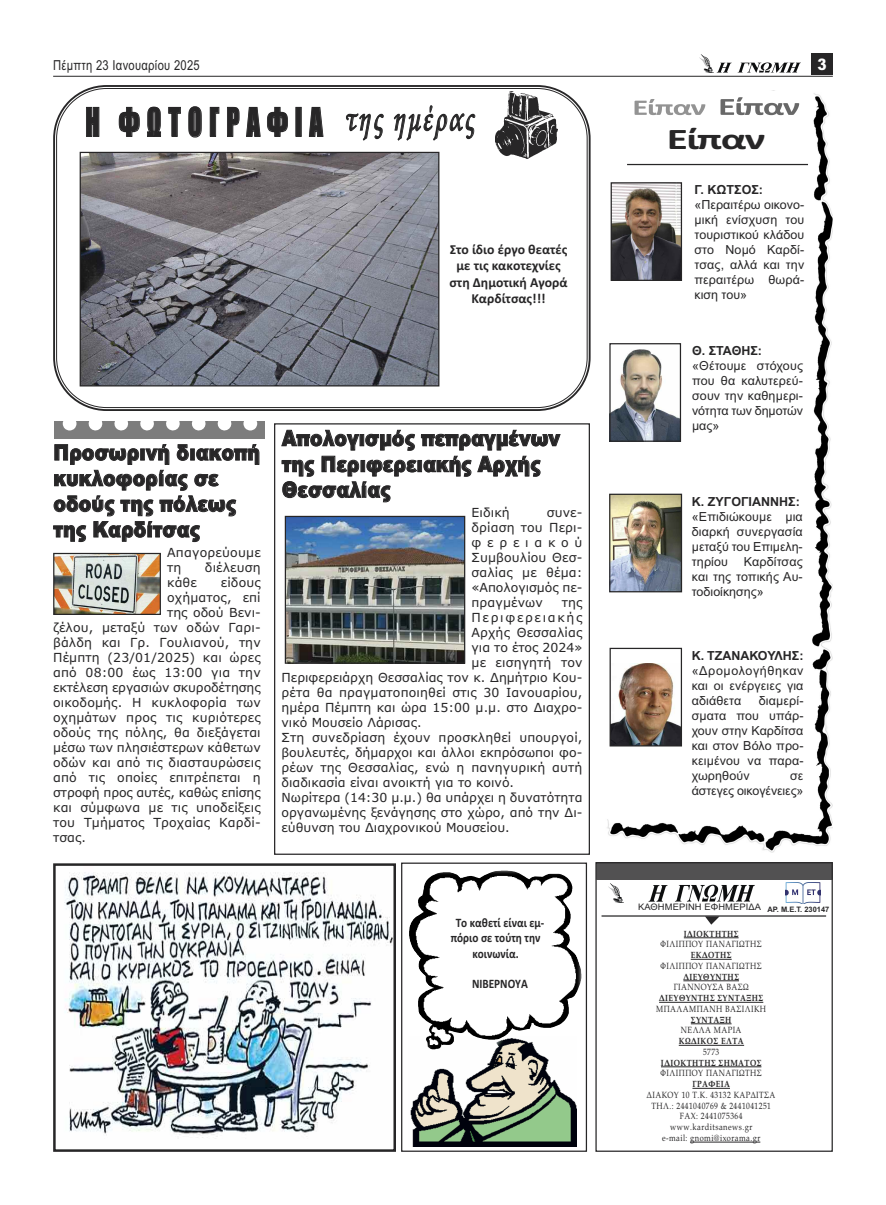
<style>
.page{position:relative;width:886px;height:1205px;background:#fff}
.page>*{position:absolute;margin:0;border:0;box-sizing:border-box;transform-origin:0 0}
.t1{font:36.5px "Impact";letter-spacing:.27em;color:#272627;scale:.72 1}
.t2{font:700 30px "Calibri";letter-spacing:-.04em;color:#272627;scale:1.45 1}
.t3{font:900 21.5px/25.6px "Arial";letter-spacing:.01em;color:#272627;scale:.87 1}
.t4{font:900 15.75px "Arial";color:#fff;scale:.87 1}
.t5{font:700 13.75px/16.5px "Calibri";color:#272627;text-align:center}
.t6{font:13.75px "Arial";letter-spacing:.025em;color:#272627;scale:.81 1}
.t7{font:700 13px/15.1px "Calibri";color:#272627;text-align:center;scale:.87 1}
.t8{font:12.5px/15px "Verdana";letter-spacing:.01em;color:#272627}
.t9{font:12.5px/15px "Arial";letter-spacing:.01em;color:#272627}
.t10{font:12.5px "Verdana";letter-spacing:-.01em;color:#272627}
.t11{font:12.5px/15px "Arial";letter-spacing:-.01em;color:#272627;text-align:right}
.t12{font:12.5px "Verdana";letter-spacing:.135em;color:#272627}
.t13{font:9px/10.8px "Book Antiqua";letter-spacing:.06em;color:#272627;text-align:center;scale:.83 1}
.t14{font:9px "Arial";letter-spacing:.01em;color:#272627;scale:1.04 1}
.t15{font:700 7.5px "Arial";color:#272627}
.s1{font-weight:700}
</style>
<div class="page">
<div style="left:595px;top:862px;width:238px;height:290px;border:1px solid #272627"></div>
<svg style="left:596px;top:862px;width:237px;height:18px;background:#4e4d4e"></svg>
<img style="left:648px;top:884px;width:106px;height:18px">
<img style="left:608px;top:883px;width:15px;height:19px">
<hr style="left:684px;top:937px;width:54px;height:1px;background:#272627">
<hr style="left:691px;top:959px;width:41px;height:1px;background:#272627">
<hr style="left:683px;top:980px;width:56px;height:1px;background:#272627">
<hr style="left:659px;top:1002px;width:51px;height:1px;background:#272627">
<hr style="left:710px;top:1002px;width:53px;height:1px;background:#272627">
<hr style="left:691px;top:1023px;width:40px;height:1px;background:#272627">
<hr style="left:679px;top:1045px;width:65px;height:1px;background:#272627">
<hr style="left:661px;top:1066px;width:100px;height:1px;background:#272627">
<hr style="left:692px;top:1088px;width:38px;height:1px;background:#272627">
<hr style="left:690px;top:1142px;width:70px;height:1px;background:#272627">
<hr style="left:601px;top:915px;width:225px;height:1px;background:#272627">
<svg style="left:705px;top:916px;width:14px;height:8px"></svg>
<div style="left:401px;top:862px;width:186px;height:290px;border:1px solid #272627"></div>
<img style="left:64px;top:872px;width:329px;height:266px">
<div style="left:53px;top:863px;width:343px;height:289px;border:2px solid #272627"></div>
<img style="left:410px;top:1049px;width:167px;height:97px">
<img style="left:409px;top:870px;width:172px;height:179px">
<svg style="left:53px;top:85px;width:538px;height:326px"></svg>
<svg style="left:56px;top:88px;width:532px;height:320px"></svg>
<img style="left:495px;top:92px;width:62px;height:66px">
<div style="left:54px;top:422px;width:211px;height:17px;background:#7d7d7d"></div>
<svg style="left:63px;top:421px;width:174px;height:9px"></svg>
<svg style="left:243px;top:421px;width:14px;height:9px"></svg>
<div style="left:274px;top:423px;width:316px;height:432px;border:1px solid #272627"></div>
<hr style="left:53px;top:76px;width:780px;height:1px;background:#272627">
<div style="left:811px;top:54px;width:21px;height:21px;background:#272627"></div>
<img style="left:716px;top:62px;width:85px;height:11px">
<img style="left:699px;top:54px;width:15px;height:19px">
<img style="left:607px;top:93px;width:226px;height:759px">
<img style="left:634px;top:99px;width:57px;height:16px">
<img style="left:720px;top:97px;width:64px;height:18px">
<hr style="left:627px;top:164px;width:181px;height:1px;background:#272627">
<img style="left:613px;top:184px;width:67px;height:95px">
<div style="left:611px;top:182px;width:71px;height:99px;border:1px solid #272627"></div>
<img style="left:611px;top:345px;width:68px;height:95px">
<div style="left:609px;top:343px;width:72px;height:99px;border:1px solid #272627"></div>
<img style="left:611px;top:496px;width:69px;height:94px">
<div style="left:609px;top:494px;width:73px;height:98px;border:1px solid #272627"></div>
<div style="left:610px;top:648px;width:71px;height:98px;background:#fff"></div>
<img style="left:611px;top:664px;width:69px;height:80px">
<div style="left:609px;top:648px;width:73px;height:98px;border:1px solid #272627"></div>
<img style="left:82px;top:154px;width:355px;height:230px">
<div style="left:80px;top:152px;width:359px;height:234px;border:1px solid #272627"></div>
<img style="left:287px;top:518px;width:176px;height:144px">
<div style="left:285px;top:516px;width:180px;height:148px;border:1px solid #272627"></div>
<img style="left:785px;top:882px;width:36px;height:21px">
<img style="left:55px;top:555px;width:104px;height:58px">
<div style="left:53px;top:553px;width:108px;height:62px;border:1px solid #272627"></div>
<p class="t6" style="left:53px;top:58px;width:182px">Πέµπτη 23 Ιανουαρίου 2025</p>
<p class="t4" style="left:817px;top:55px;width:12px">3</p>
<p class="t1" style="left:85px;top:102px;width:540px">Η ΦΩΤΟΓΡΑΦΙΑ <sup>της</sup> <sup>ηµέρας</sup></p>
<p class="t5" style="left:449px;top:241px;width:120px">Στο ίδιο έργο θεατές με τις κακοτεχνίες στη Δημοτική Αγορά<br>Καρδίτσας!!!</p>
<p class="t3" style="left:53px;top:440px;width:239px">Προσωρινή διακοπή κυκλοφορίας σε οδούς της πόλεως της Καρδίτσας</p>
<p class="t8" style="left:167px;top:545px;width:95px">Απαγορεύουµε τη</p>
<p class="t8" style="left:205px;top:560px;width:57px">διέλευση</p>
<p class="t8" style="left:167px;top:575px;width:31px">κάθε</p>
<p class="t8" style="left:221px;top:575px;width:41px">είδους</p>
<p class="t8" style="left:167px;top:590px;width:95px">οχήµατος, επί</p>
<p class="t8" style="left:167px;top:605px;width:95px">της οδού Βενι-</p>
<p class="t8" style="left:53px;top:620px;width:209px">ζέλου, µεταξύ των οδών Γαρι-</p>
<p class="t8" style="left:53px;top:635px;width:209px">βάλδη και Γρ. Γουλιανού, την</p>
<p class="t8" style="left:53px;top:650px;width:209px">Πέµπτη (23/01/2025) και ώρες</p>
<p class="t8" style="left:53px;top:665px;width:209px">από 08:00 έως 13:00 για την</p>
<p class="t10" style="left:53px;top:680px;width:209px">εκτέλεση εργασιών σκυροδέτησης</p>
<p class="t8" style="left:53px;top:695px;width:209px">οικοδοµής. Η κυκλοφορία των</p>
<p class="t8" style="left:53px;top:710px;width:209px">οχηµάτων προς τις κυριότερες</p>
<p class="t8" style="left:53px;top:725px;width:209px">οδούς της πόλης, θα διεξάγεται</p>
<p class="t8" style="left:53px;top:740px;width:209px">µέσω των πλησιέστερων κάθετων</p>
<p class="t8" style="left:53px;top:755px;width:209px">οδών και από τις διασταυρώσεις</p>
<p class="t8" style="left:53px;top:770px;width:209px">από τις οποίες επιτρέπεται η</p>
<p class="t10" style="left:53px;top:785px;width:209px">στροφή προς αυτές, καθώς επίσης</p>
<p class="t8" style="left:53px;top:800px;width:209px">και σύµφωνα µε τις υποδείξεις</p>
<p class="t8" style="left:53px;top:815px;width:209px">του Τµήµατος Τροχαίας Καρδί-</p>
<p class="t8" style="left:53px;top:830px;width:34px">τσας.</p>
<p class="t3" style="left:282px;top:425px;width:321px">Απολογισµός πεπραγµένων της Περιφερειακής Αρχής<br>Θεσσαλίας</p>
<p class="t8" style="left:471px;top:505px;width:40px">Ειδική</p>
<p class="t8" style="left:471px;top:505px;width:112px;text-align:justify;text-indent:75px">συνε&shy;δρίαση του Περι&shy;φερειακού Συµβουλίου Θεσ&shy;σαλίας µε θέµα: «Απολογισµός πε&shy;πραγµένων</p>
<p class="t8" style="left:562px;top:595px;width:22px">της</p>
<p class="t12" style="left:471px;top:611px;width:112px">Περιφερειακής</p>
<p class="t8" style="left:471px;top:625px;width:112px">Αρχής Θεσσαλίας</p>
<p class="t8" style="left:471px;top:640px;width:112px">για το έτος 2024»</p>
<p class="t8" style="left:471px;top:655px;width:112px">µε εισηγητή τον</p>
<p class="t8" style="left:281px;top:670px;width:302px">Περιφερειάρχη Θεσσαλίας τον κ. ∆ηµήτριο Κου-</p>
<p class="t8" style="left:281px;top:685px;width:302px">ρέτα θα πραγµατοποιηθεί στις 30 Ιανουαρίου,</p>
<p class="t8" style="left:281px;top:700px;width:302px">ηµέρα Πέµπτη και ώρα 15:00 µ.µ. στο ∆ιαχρο-</p>
<p class="t8" style="left:281px;top:715px;width:142px">νικό Μουσείο Λάρισας.</p>
<p class="t8" style="left:281px;top:730px;width:302px">Στη συνεδρίαση έχουν προσκληθεί υπουργοί,</p>
<p class="t8" style="left:281px;top:745px;width:302px">βουλευτές, δήµαρχοι και άλλοι εκπρόσωποι φο-</p>
<p class="t8" style="left:281px;top:760px;width:302px">ρέων της Θεσσαλίας, ενώ η πανηγυρική αυτή</p>
<p class="t8" style="left:281px;top:775px;width:234px">διαδικασία είναι ανοικτή για το κοινό.</p>
<p class="t8" style="left:281px;top:790px;width:302px">Νωρίτερα (14:30 µ.µ.) θα υπάρχει η δυνατότητα</p>
<p class="t8" style="left:281px;top:805px;width:302px">οργανωµένης ξενάγησης στο χώρο, από την ∆ι-</p>
<p class="t8" style="left:281px;top:820px;width:230px">εύθυνση του ∆ιαχρονικού Μουσείου.</p>
<p class="t7" style="left:451px;top:915px;width:109px">Το καθετί είναι εμ&shy;πόριο σε τούτη την κοινωνία.</p>
<p class="t7" style="left:472px;top:976px;width:66px">ΝΙΒΕΡΝΟΥΑ</p>
<p class="t2" style="left:667px;top:121px;width:69px">Είπαν</p>
<p class="t9" style="left:694px;top:182px;width:111px"><span class="s1">Γ. ΚΩΤΣΟΣ: </span>«Περαιτέρω οικονο&shy;µική ενίσχυση του τουριστικού κλάδου στο Νοµό Καρδί&shy;τσας, αλλά και την περαιτέρω θωρά&shy;κιση του»</p>
<p class="t9" style="left:692px;top:343px;width:112px"><span class="s1">Θ. ΣΤΑΘΗΣ: </span>«Θέτουµε στόχους που θα καλυτερεύ&shy;σουν την καθηµερι&shy;νότητα των δηµοτών µας»</p>
<p class="t9" style="left:692px;top:494px;width:112px"><span class="s1">Κ. ΖΥΓΟΓΙΑΝΝΗΣ: </span>«Επιδιώκουµε µια διαρκή συνεργασία µεταξύ του Επιµελη&shy;τηρίου</p>
<p class="t9" style="left:692px;top:554px;width:112px;text-align:justify;text-indent:52px">Καρδίτσας και της τοπικής Αυ&shy;τοδιοίκησης»</p>
<p class="t9" style="left:692px;top:648px;width:113px;text-align:justify"><span class="s1">Κ. ΤΖΑΝΑΚΟΥΛΗΣ: </span>«∆ροµολογήθηκαν και οι ενέργειες για αδιάθετα</p>
<p class="t9" style="left:692px;top:693px;width:113px;text-align:justify;text-indent:67px">διαµερί&shy;σµατα που υπάρ&shy;χουν στην Καρδίτσα και στον Βόλο προ&shy;κειµένου να παρα&shy;χωρηθούν</p>
<p class="t11" style="left:692px;top:768px;width:113px">σε<br>άστεγες οικογένειες»</p>
<p class="t14" style="left:638px;top:902px;width:120px">ΚΑΘΗΜΕΡΙΝΗ ΕΦΗΜΕΡΙ∆Α</p>
<p class="t15" style="left:767px;top:905px;width:63px">ΑΡ. Μ.Ε.Τ. 230147</p>
<p class="t13" style="left:647px;top:928px;width:156px"><span class="s1">Ι∆ΙΟΚΤΗΤΗΣ<br></span>ΦΙΛΙΠΠΟΥ ΠΑΝΑΓΙΩΤΗΣ<br><span class="s1">ΕΚ∆ΟΤΗΣ<br></span>ΦΙΛΙΠΠΟΥ ΠΑΝΑΓΙΩΤΗΣ <span class="s1">∆ΙΕΥΘΥΝΤΗΣ<br></span>ΓΙΑΝΝΟΥΣΑ ΒΑΣΩ <span class="s1">∆ΙΕΥΘΥΝΤΗΣ ΣΥΝΤΑΞΗΣ<br></span>ΜΠΑΛΑΜΠΑΝΗ ΒΑΣΙΛΙΚΗ<br><span class="s1">ΣΥΝΤΑΞΗ<br></span>ΝΕΛΛΑ ΜΑΡΙΑ<br><span class="s1">ΚΩ∆ΙΚΟΣ ΕΛΤΑ<br></span>5773<br><span class="s1">Ι∆ΙΟΚΤΗΤΗΣ ΣΗΜΑΤΟΣ<br></span>ΦΙΛΙΠΠΟΥ ΠΑΝΑΓΙΩΤΗΣ<br><span class="s1">ΓΡΑΦΕΙΑ<br></span>∆ΙΑΚΟΥ 10 Τ.Κ. 43132 ΚΑΡ∆ΙΤΣΑ<br>ΤΗΛ.: 2441040769 &amp; 2441041251<br>FAX: 2441075364 www.karditsanews.gr<br>e-mail: gnomi@ixorama.gr</p>
</div>
